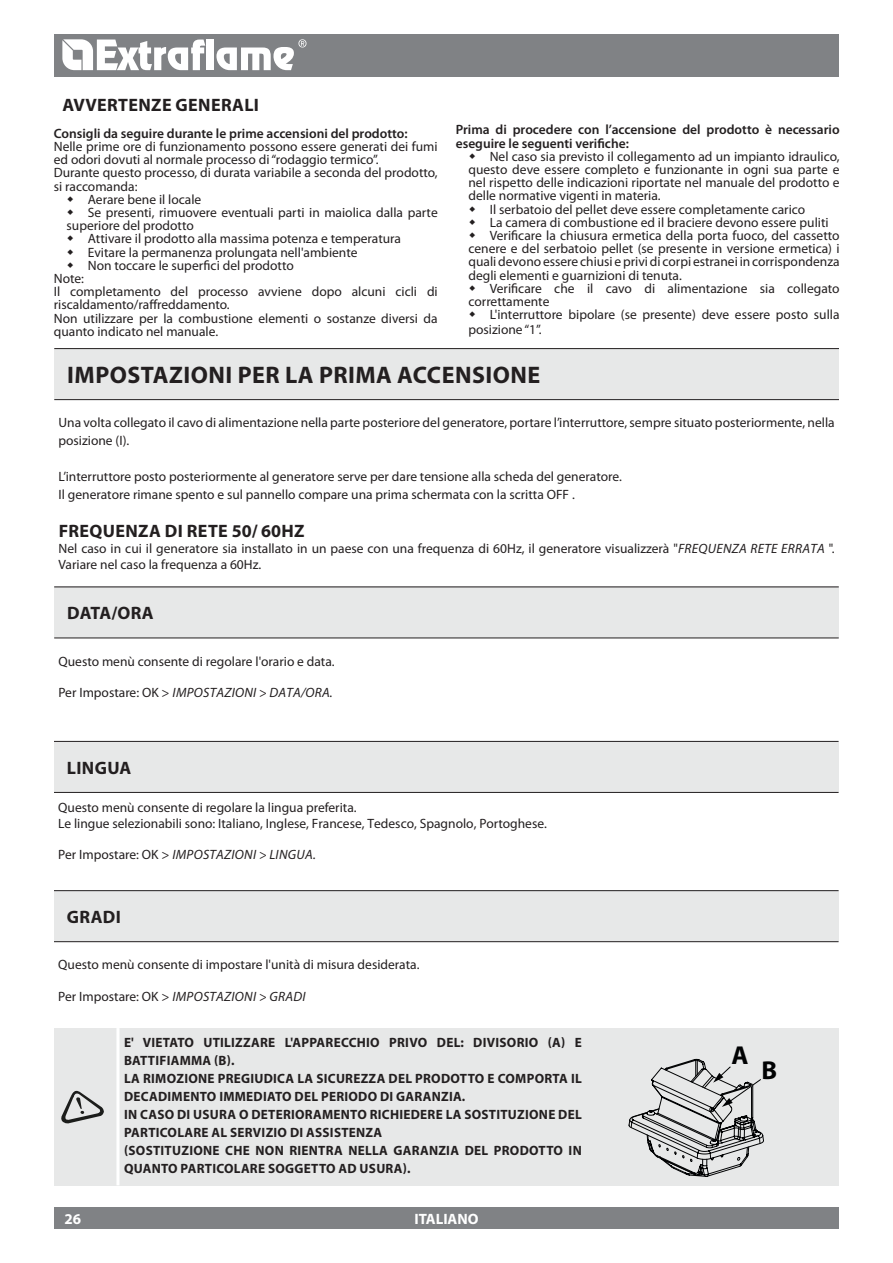
<style>
.page{position:relative;width:893px;height:1263px;background:#fff}
.page>*{position:absolute;margin:0;border:0;box-sizing:border-box;transform-origin:0 0}
.t1{font:700 25.95px "Myriad Pro";color:#010203}
.t2{font:700 24px "Myriad Pro";letter-spacing:.02em;color:#231f20}
.t3{font:700 18px "Myriad Pro";letter-spacing:.02em;color:#231f20}
.t4{font:700 15px "Myriad Pro";color:#fff}
.t5{font:13.5px/16.2px "Myriad Pro";color:#231f20}
.t6{font:700 13.5px/18px "Myriad Pro";letter-spacing:.02em;color:#231f20}
.t7{font:600 13.5px/13.2px "Myriad Pro";color:#231f20}
.t8{font:italic 13.5px "Myriad Pro";letter-spacing:.02em;color:#231f20}
.s1{font-style:italic}
.s2{font-style:normal}
</style>
<div class="page">
<div style="left:54px;top:34px;width:785px;height:43px;background:#808285"></div>
<div style="left:54px;top:1208px;width:785px;height:21px;background:#808285"></div>
<svg style="left:62px;top:39px;width:143px;height:31px"></svg>
<div style="left:207px;top:40px;width:7px;height:30px;background:#fff"></div>
<svg style="left:216px;top:39px;width:90px;height:31px"></svg>
<div style="left:54px;top:1028px;width:784px;height:157px;background:#e7e8e8"></div>
<hr style="left:116px;top:1028px;width:3px;height:157px;background:#fff">
<svg style="left:61px;top:1090px;width:43px;height:34px"></svg>
<svg style="left:629px;top:1059px;width:135px;height:118px"></svg>
<div style="left:54px;top:587px;width:785px;height:51px;background:#e7e8e8"></div>
<hr style="left:54px;top:587px;width:785px;height:1px;background:#231f20">
<hr style="left:54px;top:638px;width:785px;height:1px;background:#231f20">
<div style="left:54px;top:741px;width:784px;height:51px;background:#e7e8e8"></div>
<hr style="left:54px;top:741px;width:784px;height:1px;background:#231f20">
<hr style="left:54px;top:792px;width:784px;height:1px;background:#231f20">
<div style="left:54px;top:891px;width:784px;height:51px;background:#e7e8e8"></div>
<hr style="left:54px;top:890px;width:784px;height:1px;background:#231f20">
<hr style="left:54px;top:941px;width:784px;height:1px;background:#231f20">
<div style="left:54px;top:349px;width:785px;height:51px;background:#e7e8e8"></div>
<hr style="left:54px;top:348px;width:785px;height:1px;background:#231f20">
<hr style="left:54px;top:399px;width:785px;height:1px;background:#231f20">
<h3 class="t3" style="left:62px;top:93px;width:198px">AVVERTENZE GENERALI</h3>
<p class="t7" style="left:54px;top:126px;width:355px">Consigli da seguire durante le prime accensioni del prodotto:</p>
<p class="t5" style="left:54px;top:138px;width:385px">Nelle prime ore di funzionamento possono essere generati dei fumi</p>
<p class="t5" style="left:54px;top:151px;width:326px">ed odori dovuti al normale processo di “rodaggio termico”.</p>
<p class="t5" style="left:54px;top:164px;width:385px">Durante questo processo, di durata variabile a seconda del prodotto,</p>
<p class="t5" style="left:54px;top:178px;width:85px">si raccomanda:</p>
<p class="t5" style="left:88px;top:191px;width:115px">Aerare bene il locale</p>
<p class="t5" style="left:88px;top:204px;width:351px">Se presenti, rimuovere eventuali parti in maiolica dalla parte</p>
<p class="t5" style="left:67px;top:217px;width:129px">superiore del prodotto</p>
<p class="t5" style="left:88px;top:230px;width:315px">Attivare il prodotto alla massima potenza e temperatura</p>
<p class="t5" style="left:88px;top:244px;width:271px">Evitare la permanenza prolungata nell'ambiente</p>
<p class="t5" style="left:88px;top:257px;width:207px">Non toccare le superfici del prodotto</p>
<p class="t5" style="left:54px;top:270px;width:32px">Note:</p>
<p class="t5" style="left:54px;top:283px;width:385px">Il completamento del processo avviene dopo alcuni cicli di</p>
<p class="t5" style="left:54px;top:296px;width:177px">riscaldamento/raffreddamento.</p>
<p class="t5" style="left:54px;top:310px;width:385px">Non utilizzare per la combustione elementi o sostanze diversi da</p>
<p class="t5" style="left:54px;top:323px;width:166px">quanto indicato nel manuale.</p>
<p class="t7" style="left:456px;top:123px;width:385px">Prima di procedere con l’accensione del prodotto è necessario eseguire le seguenti verifiche:</p>
<p class="t5" style="left:490px;top:148px;width:351px">Nel caso sia previsto il collegamento ad un impianto idraulico,</p>
<p class="t5" style="left:468px;top:161px;width:373px">questo deve essere completo e funzionante in ogni sua parte e</p>
<p class="t5" style="left:468px;top:174px;width:373px">nel rispetto delle indicazioni riportate nel manuale del prodotto e</p>
<p class="t5" style="left:468px;top:188px;width:194px">delle normative vigenti in materia.</p>
<p class="t5" style="left:490px;top:201px;width:317px">Il serbatoio del pellet deve essere completamente carico</p>
<p class="t5" style="left:490px;top:214px;width:340px">La camera di combustione ed il braciere devono essere puliti</p>
<p class="t5" style="left:490px;top:227px;width:351px">Verificare la chiusura ermetica della porta fuoco, del cassetto</p>
<p class="t5" style="left:468px;top:240px;width:373px">cenere e del serbatoio pellet (se presente in versione ermetica) i</p>
<p class="t5" style="left:468px;top:254px;width:373px">quali devono essere chiusi e privi di corpi estranei in corrispondenza</p>
<p class="t5" style="left:468px;top:267px;width:215px">degli elementi e guarnizioni di tenuta.</p>
<p class="t5" style="left:490px;top:280px;width:351px">Verificare che il cavo di alimentazione sia collegato</p>
<p class="t5" style="left:468px;top:293px;width:82px">correttamente</p>
<p class="t5" style="left:490px;top:306px;width:351px">L'interruttore bipolare (se presente) deve essere posto sulla</p>
<p class="t5" style="left:468px;top:321px;width:75px">posizione “1”.</p>
<h2 class="t2" style="left:67px;top:359px;width:267px">IMPOSTAZIONI PER LA PRIMA</h2>
<h2 class="t2" style="left:397px;top:359px;width:60px">ACCENSIONE</h2>
<p class="t5" style="left:59px;top:413px;width:778px;line-height:18px">Una volta collegato il cavo di alimentazione nella parte posteriore del generatore, portare l’interruttore, sempre situato posteriormente, nella posizione (I).</p>
<p class="t5" style="left:59px;top:467px;width:565px;line-height:18px">L’interruttore posto posteriormente al generatore serve per dare tensione alla scheda del generatore.<br>Il generatore rimane spento e sul pannello compare una prima schermata con la scritta OFF</p>
<p class="t5" style="left:572px;top:486px;width:4px">.</p>
<h3 class="t3" style="left:59px;top:519px;width:247px">FREQUENZA DI RETE 50/ 60HZ</h3>
<p class="t5" style="left:59px;top:540px;width:778px">Nel caso in cui il generatore sia installato in un paese con una frequenza di 60Hz, il generatore visualizzerà "<span class="s1">FREQUENZA RETE ERRATA</span> ".<br>Variare nel caso la frequenza a 60Hz.</p>
<h3 class="t3" style="left:67px;top:601px;width:64px">DATA/ORA</h3>
<p class="t5" style="left:58px;top:653px;width:278px">Questo menù consente di regolare l'orario e data.</p>
<p class="t8" style="left:58px;top:684px;width:276px"><span class="s2">Per Impostare: OK &gt;</span> IMPOSTAZIONI &gt; DATA/ORA.</p>
<h3 class="t3" style="left:67px;top:756px;width:66px">LINGUA</h3>
<p class="t5" style="left:58px;top:799px;width:490px">Questo menù consente di regolare la lingua preferita.<br>Le lingue selezionabili sono: Italiano, Inglese, Francese, Tedesco, Spagnolo, Portoghese.</p>
<p class="t8" style="left:58px;top:846px;width:259px"><span class="s2">Per Impostare: OK &gt;</span> IMPOSTAZIONI &gt; LINGUA.</p>
<h3 class="t3" style="left:67px;top:905px;width:56px">GRADI</h3>
<p class="t5" style="left:58px;top:956px;width:363px">Questo menù consente di impostare l'unità di misura desiderata.</p>
<p class="t8" style="left:58px;top:988px;width:242px"><span class="s2">Per Impostare: OK &gt;</span> IMPOSTAZIONI &gt; GRADI</p>
<p class="t6" style="left:124px;top:1033px;width:458px">E' VIETATO UTILIZZARE L'APPARECCHIO PRIVO DEL: DIVISORIO (A) E<br>BATTIFIAMMA</p>
<p class="t6" style="left:214px;top:1051px;width:22px">(B).</p>
<p class="t6" style="left:124px;top:1069px;width:459px;text-indent:94px">PREGIUDICA LA SICUREZZA DEL PRODOTTO E COMPORTA IL DECADIMENTO IMMEDIATO DEL PERIODO DI GARANZIA.<br>IN CASO DI USURA O DETERIORAMENTO RICHIEDERE LA SOSTITUZIONE DEL PARTICOLARE AL SERVIZIO DI ASSISTENZA<br>(SOSTITUZIONE CHE NON RIENTRA NELLA GARANZIA DEL PRODOTTO IN QUANTO PARTICOLARE SOGGETTO AD USURA).</p>
<p class="t6" style="left:124px;top:1069px;width:28px">LA RIMOZIONE</p>
<p class="t4" style="left:65px;top:1209px;width:18px">26</p>
<p class="t4" style="left:414px;top:1209px;width:66px">ITALIANO</p>
<h1 class="t1" style="left:731px;top:1038px;width:19px">A</h1>
<h1 class="t1" style="left:761px;top:1054px;width:17px">B</h1>
</div>
